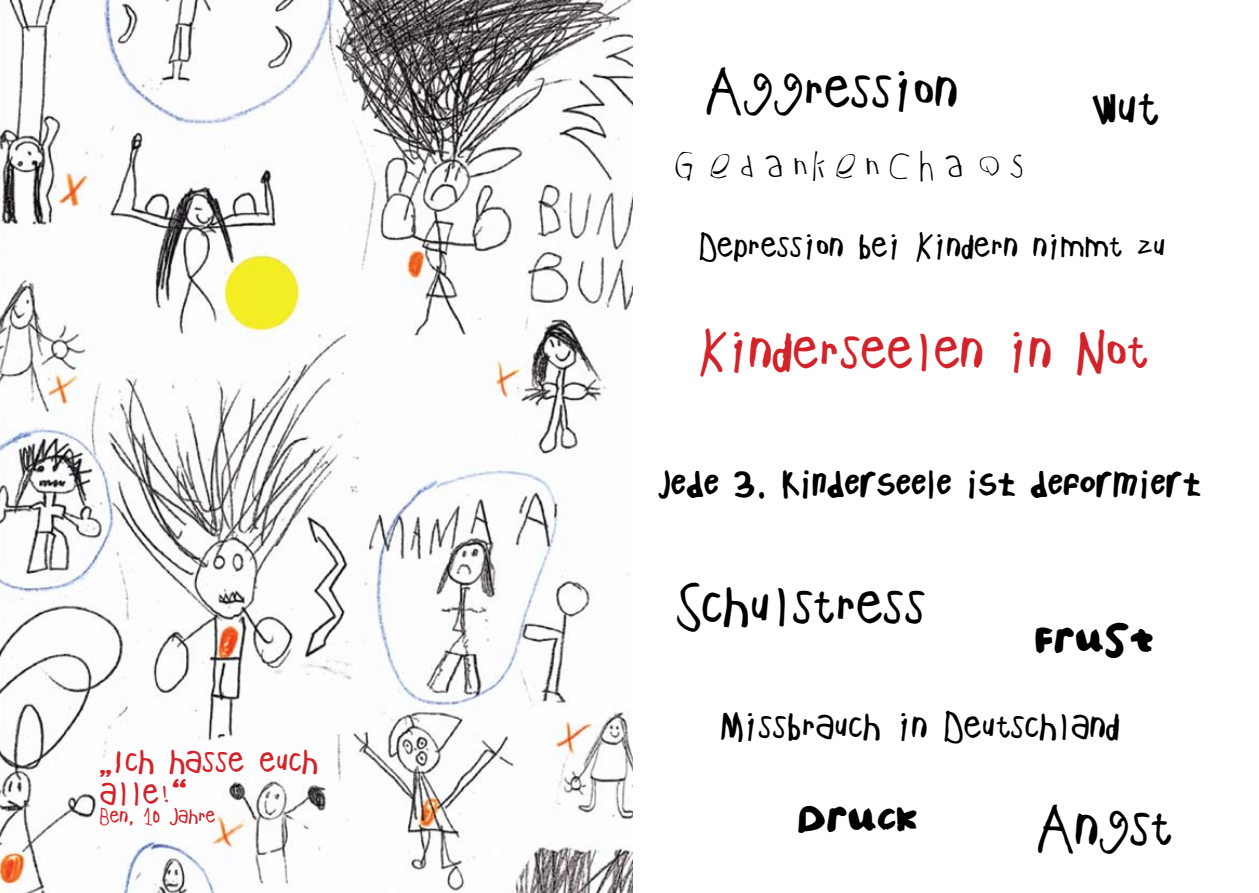
<style>
.page{position:relative;width:1259px;height:893px;background:#fff}
.page>*{position:absolute;margin:0;border:0;box-sizing:border-box;transform-origin:0 0}
.t1{font:49.2px "Childs Play Age Seven";color:#000}
.t2{font:48.3px "Childs Play Age Seven";color:#d2232a}
.t3{font:48.3px "Childs Play Age Seven";color:#000}
.t4{font:36px "Childs Play Age Five";color:#000}
.t5{font:35.4px "Childs Play Age Nine";color:#000}
.t6{font:33px "Childs Play Age Seven";color:#000}
.t7{font:30px "Childs Play Age Seven";color:#000}
.t8{font:30px/31.5px "Childs Play Age Seven";color:#d2232a}
.t9{font:28.5px "Childs Play Age Six";color:#000}
.t10{font:18px "Childs Play Age Seven";color:#d2232a}
</style>
<div class="page">
<img style="left:0;top:0;width:632px;height:893px">
<p class="t8" style="left:100px;top:746px;width:219px">„Ich hasse euch alle!“</p>
<p class="t10" style="left:100px;top:808px;width:117px">Ben, 10 Jahre</p>
<h2 class="t3" style="left:705px;top:67px;width:254px">Aggression</h2>
<p class="t4" style="left:666px;top:148px;width:361px">Gedankenchaos</p>
<h1 class="t1" style="left:1091px;top:84px;width:69px">Wut</h1>
<p class="t7" style="left:699px;top:232px;width:468px">Depression bei Kindern nimmt zu</p>
<h2 class="t2" style="left:699px;top:329px;width:450px">Kinderseelen in Not</h2>
<p class="t9" style="left:658px;top:470px;width:545px">Jede 3. Kinderseele ist deformiert</p>
<h1 class="t1" style="left:676px;top:582px;width:251px">Schulstress</h1>
<p class="t5" style="left:1035px;top:623px;width:120px">Frust</p>
<p class="t6" style="left:720px;top:710px;width:401px">Missbrauch in Deutschland</p>
<p class="t5" style="left:797px;top:801px;width:122px">Druck</p>
<h1 class="t1" style="left:1036px;top:805px;width:137px">Angst</h1>
</div>
